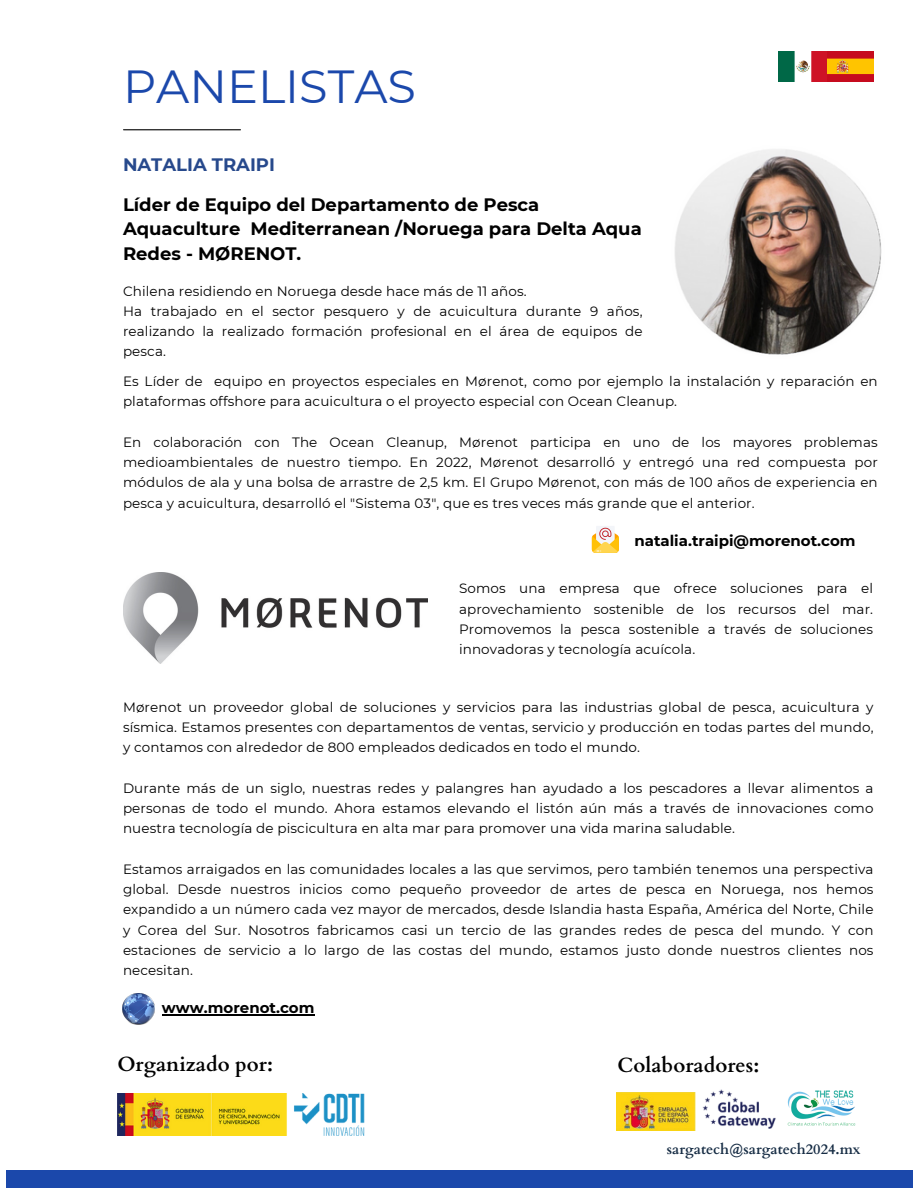
<style>
.page{position:relative;width:918px;height:1188px;background:#fff}
.page>*{position:absolute;margin:0;border:0;box-sizing:border-box;transform-origin:0 0}
.t1{font:46.35px "Montserrat";color:#1b48ab}
.t2{font:700 20.55px "Cardo";color:#000}
.t3{font:700 18px/24.8px "Montserrat";color:#000}
.t4{font:700 18px "Montserrat";color:#27498c}
.t5{font:700 15px "Montserrat";color:#000}
.t6{font:700 14.4px "Cardo";color:#172d45}
.t7{font:13.5px/20.2px "Montserrat";letter-spacing:.01em;color:#000;text-align:justify}
</style>
<div class="page">
<div style="left:6px;top:1170px;width:906px;height:18px;background:#1b48ab"></div>
<hr style="left:124px;top:129px;width:116px;height:1px;background:#000">
<img style="left:779px;top:51px;width:94px;height:30px">
<svg style="left:592px;top:526px;width:27px;height:27px"></svg>
<img style="left:671px;top:144px;width:215px;height:215px;border-radius:50%">
<img style="left:123px;top:573px;width:305px;height:91px">
<img style="left:123px;top:993px;width:31px;height:32px">
<hr style="left:162px;top:1014px;width:152px;height:2px;background:#000">
<img style="left:787px;top:1090px;width:69px;height:36px">
<img style="left:702px;top:1089px;width:74px;height:40px">
<img style="left:117px;top:1093px;width:248px;height:43px">
<img style="left:617px;top:1092px;width:79px;height:39px">
<p class="t1" style="left:123px;top:58px;width:295px">PANELISTAS</p>
<p class="t4" style="left:123px;top:154px;width:154px">NATALIA TRAIPI</p>
<p class="t3" style="left:123px;top:192px;width:520px">Líder de Equipo del Departamento de Pesca<br>Aquaculture Mediterranean /Noruega para Delta Aqua<br>Redes - MØRENOT.</p>
<p class="t7" style="left:123px;top:281px;width:405px">Chilena residiendo en Noruega desde hace más de 11 años.</p>
<h5 class="t7" style="left:123px;top:301px;width:521px">Ha trabajado en el sector pesquero y de acuicultura durante 9 años, realizando la realizado formación profesional en el área de equipos de pesca.</h5>
<p class="t7" style="left:123px;top:371px;width:756px">Es Líder de equipo en proyectos especiales en Mørenot, como por ejemplo la instalación y reparación en plataformas offshore para acuicultura o el proyecto especial con Ocean Cleanup.</p>
<p class="t7" style="left:123px;top:432px;width:756px">En colaboración con The Ocean Cleanup, Mørenot participa en uno de los mayores problemas medioambientales de nuestro tiempo. En 2022, Mørenot desarrolló y entregó una red compuesta por módulos de ala y una bolsa de arrastre de 2,5 km. El Grupo Mørenot, con más de 100 años de experiencia en pesca y acuicultura, desarrolló el "Sistema 03", que es tres veces más grande que el anterior.</p>
<p class="t5" style="left:634px;top:531px;width:223px">natalia.traipi@morenot.com</p>
<p class="t7" style="left:459px;top:578px;width:416px">Somos una empresa que ofrece soluciones para el aprovechamiento sostenible de los recursos del mar.<br>Promovemos la pesca sostenible a través de soluciones innovadoras y tecnología acuícola.</p>
<p class="t7" style="left:123px;top:697px;width:752px">Mørenot un proveedor global de soluciones y servicios para las industrias global de pesca, acuicultura y sísmica. Estamos presentes con departamentos de ventas, servicio y producción en todas partes del mundo, y contamos con alrededor de 800 empleados dedicados en todo el mundo.</p>
<p class="t7" style="left:123px;top:778px;width:752px">Durante más de un siglo, nuestras redes y palangres han ayudado a los pescadores a llevar alimentos a personas de todo el mundo. Ahora estamos elevando el listón aún más a través de innovaciones como nuestra tecnología de piscicultura en alta mar para promover una vida marina saludable.</p>
<p class="t7" style="left:123px;top:859px;width:752px">Estamos arraigados en las comunidades locales a las que servimos, pero también tenemos una perspectiva global. Desde nuestros inicios como pequeño proveedor de artes de pesca en Noruega, nos hemos expandido a un número cada vez mayor de mercados, desde Islandia hasta España, América del Norte, Chile y Corea del Sur. Nosotros fabricamos casi un tercio de las grandes redes de pesca del mundo. Y con estaciones de servicio a lo largo de las costas del mundo, estamos justo donde nuestros clientes nos necesitan.</p>
<p class="t5" style="left:162px;top:999px;width:154px">www.morenot.com</p>
<p class="t2" style="left:117px;top:1051px;width:157px">Organizado por:</p>
<p class="t2" style="left:618px;top:1051px;width:143px">Colaboradores:</p>
<p class="t6" style="left:667px;top:1139px;width:195px">sargatech@sargatech2024.mx</p>
</div>
